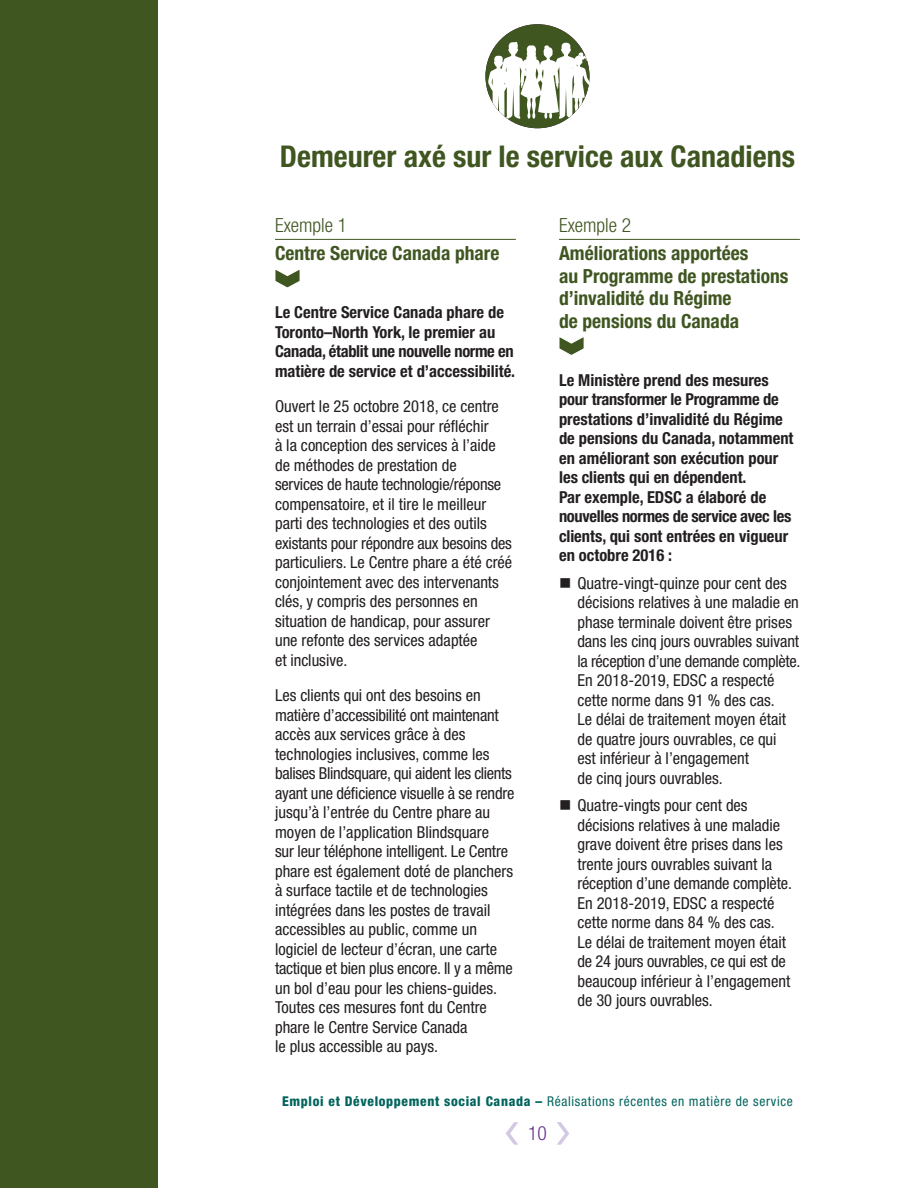
<style>
.page{position:relative;width:918px;height:1188px;background:#fff}
.page>*{position:absolute;margin:0;border:0;box-sizing:border-box;transform-origin:0 0}
.Body_H2__turquoise{font:700 condensed 30px "Helvetica Neue LT Std";color:#405621}
.Example_title{font:700 condensed 19.5px/22.5px "Helvetica Neue LT Std";color:#405621}
.Example_number{font:300 condensed 19.5px "Helvetica Neue LT Std";color:#405621}
.t1{font:300 condensed 19.5px "Helvetica Neue LT Std";color:#653090}
.Body_text{font:condensed 16.5px/19.5px "Helvetica Neue LT Std";color:#231f20}
.Example_H2{font:700 condensed 16.5px/19.5px "Helvetica Neue LT Std";color:#231f20}
.t2{font:condensed 13.5px "Helvetica Neue LT Std";letter-spacing:.05em;color:#02645d}
.s1{font-weight:800}
</style>
<div class="page">
<div style="left:0;top:0;width:157px;height:1188px;background:#405621"></div>
<svg style="left:506px;top:1122px;width:12px;height:23px"></svg>
<svg style="left:557px;top:1122px;width:12px;height:23px"></svg>
<hr style="left:275px;top:239px;width:241px;height:1px;background:#405621">
<svg style="left:275px;top:270px;width:25px;height:18px"></svg>
<hr style="left:559px;top:239px;width:241px;height:1px;background:#405621">
<svg style="left:559px;top:337px;width:25px;height:18px"></svg>
<div style="left:485px;top:24px;width:104px;height:104px;background:#405621;border-radius:50%"></div>
<svg style="left:488px;top:42px;width:101px;height:77px"></svg>
<p class="Body_H2__turquoise" style="left:280px;top:138px;width:517px">Demeurer axé sur le service aux Canadiens</p>
<p class="Example_number" style="left:275px;top:214px;width:74px">Exemple 1</p>
<p class="Example_title" style="left:275px;top:242px;width:226px">Centre Service Canada phare</p>
<p class="Example_H2" style="left:275px;top:302px;width:242px">Le Centre Service Canada phare de Toronto–North York, le premier au Canada, établit une nouvelle norme en matière de service et d’accessibilité.</p>
<p class="Body_text" style="left:275px;top:397px;width:239px">Ouvert le 25 octobre 2018, ce centre est un terrain d’essai pour réfléchir<br>à la conception des services à l’aide de méthodes de prestation de<br>services de haute technologie/réponse compensatoire, et il tire le meilleur parti des technologies et des outils existants pour répondre aux besoins des particuliers. Le Centre phare a été créé conjointement avec des intervenants clés, y compris des personnes en situation de handicap, pour assurer une refonte des services adaptée<br>et inclusive.</p>
<p class="Body_text" style="left:275px;top:686px;width:241px">Les clients qui ont des besoins en matière d’accessibilité ont maintenant accès aux services grâce à des technologies inclusives, comme les balises Blindsquare, qui aident les clients ayant une déficience visuelle à se rendre jusqu’à l’entrée du Centre phare au moyen de l’application Blindsquare<br>sur leur téléphone intelligent. Le Centre phare est également doté de planchers à surface tactile et de technologies intégrées dans les postes de travail accessibles au public, comme un logiciel de lecteur d’écran, une carte tactique et bien plus encore. Il y a même un bol d’eau pour les chiens-guides.<br>Toutes ces mesures font du Centre phare le Centre Service Canada<br>le plus accessible au pays.</p>
<p class="Example_number" style="left:559px;top:214px;width:74px">Exemple 2</p>
<p class="Example_title" style="left:559px;top:242px;width:231px">Améliorations apportées<br>au Programme de prestations d’invalidité du Régime<br>de pensions du Canada</p>
<p class="Example_H2" style="left:559px;top:370px;width:236px">Le Ministère prend des mesures pour transformer le Programme de prestations d’invalidité du Régime de pensions du Canada, notamment en améliorant son exécution pour les clients qui en dépendent.<br>Par exemple, EDSC a élaboré de nouvelles normes de service avec les clients, qui sont entrées en vigueur en octobre 2016 :</p>
<p class="Body_text" style="left:577px;top:573px;width:224px;text-indent:-18px">■ Quatre-vingt-quinze pour cent des décisions relatives à une maladie en phase terminale doivent être prises dans les cinq jours ouvrables suivant la réception d’une demande complète.<br>En 2018-2019, EDSC a respecté cette norme dans 91 % des cas.<br>Le délai de traitement moyen était de quatre jours ouvrables, ce qui<br>est inférieur à l’engagement<br>de cinq jours ouvrables.</p>
<p class="Body_text" style="left:577px;top:796px;width:216px;text-indent:-18px">■ Quatre-vingts pour cent des décisions relatives à une maladie grave doivent être prises dans les trente jours ouvrables suivant la réception d’une demande complète.<br>En 2018-2019, EDSC a respecté cette norme dans 84 % des cas.<br>Le délai de traitement moyen était de 24 jours ouvrables, ce qui est de beaucoup inférieur à l’engagement de 30 jours ouvrables.</p>
<p class="t2" style="left:282px;top:1093px;width:512px"><span class="s1">Emploi et Développement social Canada –</span> Réalisations récentes en matière de service</p>
<p class="t1" style="left:528px;top:1122px;width:20px">10</p>
</div>
